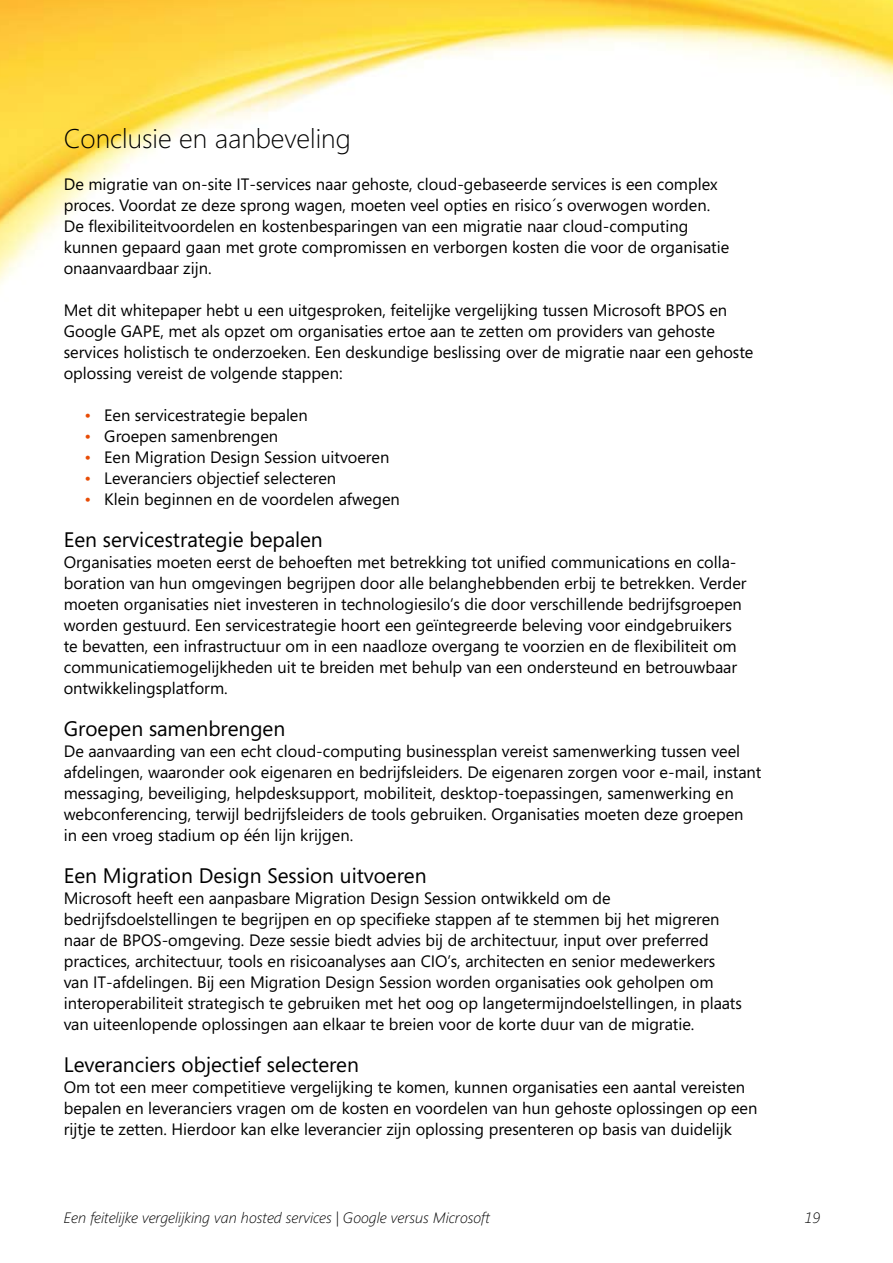
<style>
.page{position:relative;width:893px;height:1263px;background:#fff}
.page>*{position:absolute;margin:0;border:0;box-sizing:border-box;transform-origin:0 0}
.t1{font:300 27px "Segoe";color:#000}
.t2{font:21px "Segoe";color:#000}
.t3{font:16.5px/21px "Segoe";color:#000}
.t4{font:italic 300 15px "Segoe";color:#000}
.s1{color:#e84c05}
</style>
<div class="page">
<img style="left:0;top:0;width:893px;height:285px">
<h1 class="t1" style="left:64px;top:123px;width:289px">Conclusie en aanbeveling</h1>
<p class="t3" style="left:64px;top:173px;width:667px">De migratie van on-site IT-services naar gehoste, cloud-gebaseerde services is een complex proces. Voordat ze deze sprong wagen, moeten veel opties en risico´s overwogen worden.<br>De flexibiliteitvoordelen en kostenbesparingen van een migratie naar cloud-computing kunnen gepaard gaan met grote compromissen en verborgen kosten die voor de organisatie onaanvaardbaar zijn.</p>
<p class="t3" style="left:64px;top:299px;width:691px">Met dit whitepaper hebt u een uitgesproken, feitelijke vergelijking tussen Microsoft BPOS en Google GAPE, met als opzet om organisaties ertoe aan te zetten om providers van gehoste services holistisch te onderzoeken. Een deskundige beslissing over de migratie naar een gehoste oplossing vereist de volgende stappen:</p>
<p class="t3" style="left:85px;top:404px;width:224px"><span class="s1">•</span> Een servicestrategie bepalen</p>
<p class="t3" style="left:85px;top:426px;width:195px"><span class="s1">•</span> Groepen samenbrengen</p>
<p class="t3" style="left:85px;top:447px;width:306px"><span class="s1">•</span> Een Migration Design Session uitvoeren</p>
<p class="t3" style="left:85px;top:468px;width:253px"><span class="s1">•</span> Leveranciers objectief selecteren</p>
<p class="t3" style="left:85px;top:489px;width:316px"><span class="s1">•</span> Klein beginnen en de voordelen afwegen</p>
<p class="t2" style="left:64px;top:527px;width:260px">Een servicestrategie bepalen</p>
<p class="t3" style="left:64px;top:551px;width:684px">Organisaties moeten eerst de behoeften met betrekking tot unified communications en colla&shy;boration van hun omgevingen begrijpen door alle belanghebbenden erbij te betrekken. Verder moeten organisaties niet investeren in technologiesilo’s die door verschillende bedrijfsgroepen worden gestuurd. Een servicestrategie hoort een geïntegreerde beleving voor eindgebruikers te bevatten, een infrastructuur om in een naadloze overgang te voorzien en de flexibiliteit om communicatiemogelijkheden uit te breiden met behulp van een ondersteund en betrouwbaar ontwikkelingsplatform.</p>
<p class="t2" style="left:64px;top:716px;width:223px">Groepen samenbrengen</p>
<p class="t3" style="left:64px;top:740px;width:699px">De aanvaarding van een echt cloud-computing businessplan vereist samenwerking tussen veel afdelingen, waaronder ook eigenaren en bedrijfsleiders. De eigenaren zorgen voor e-mail, instant messaging, beveiliging, helpdesksupport, mobiliteit, desktop-toepassingen, samenwerking en webconferencing, terwijl bedrijfsleiders de tools gebruiken. Organisaties moeten deze groepen<br>in een vroeg stadium op één lijn krijgen.</p>
<p class="t2" style="left:64px;top:863px;width:364px">Een Migration Design Session uitvoeren</p>
<p class="t3" style="left:64px;top:887px;width:680px">Microsoft heeft een aanpasbare Migration Design Session ontwikkeld om de bedrijfsdoelstellingen te begrijpen en op specifieke stappen af te stemmen bij het migreren naar de BPOS-omgeving. Deze sessie biedt advies bij de architectuur, input over preferred practices, architectuur, tools en risicoanalyses aan CIO’s, architecten en senior medewerkers van IT-afdelingen. Bij een Migration Design Session worden organisaties ook geholpen om interoperabiliteit strategisch te gebruiken met het oog op langetermijndoelstellingen, in plaats van uiteenlopende oplossingen aan elkaar te breien voor de korte duur van de migratie.</p>
<p class="t2" style="left:64px;top:1052px;width:297px">Leveranciers objectief selecteren</p>
<p class="t3" style="left:64px;top:1076px;width:695px">Om tot een meer competitieve vergelijking te komen, kunnen organisaties een aantal vereisten bepalen en leveranciers vragen om de kosten en voordelen van hun gehoste oplossingen op een rijtje te zetten. Hierdoor kan elke leverancier zijn oplossing presenteren op basis van duidelijk</p>
<p class="t4" style="left:64px;top:1209px;width:427px">Een feitelijke vergelijking van hosted services | Google versus Microsoft</p>
<p class="t4" style="left:805px;top:1209px;width:17px">19</p>
</div>
